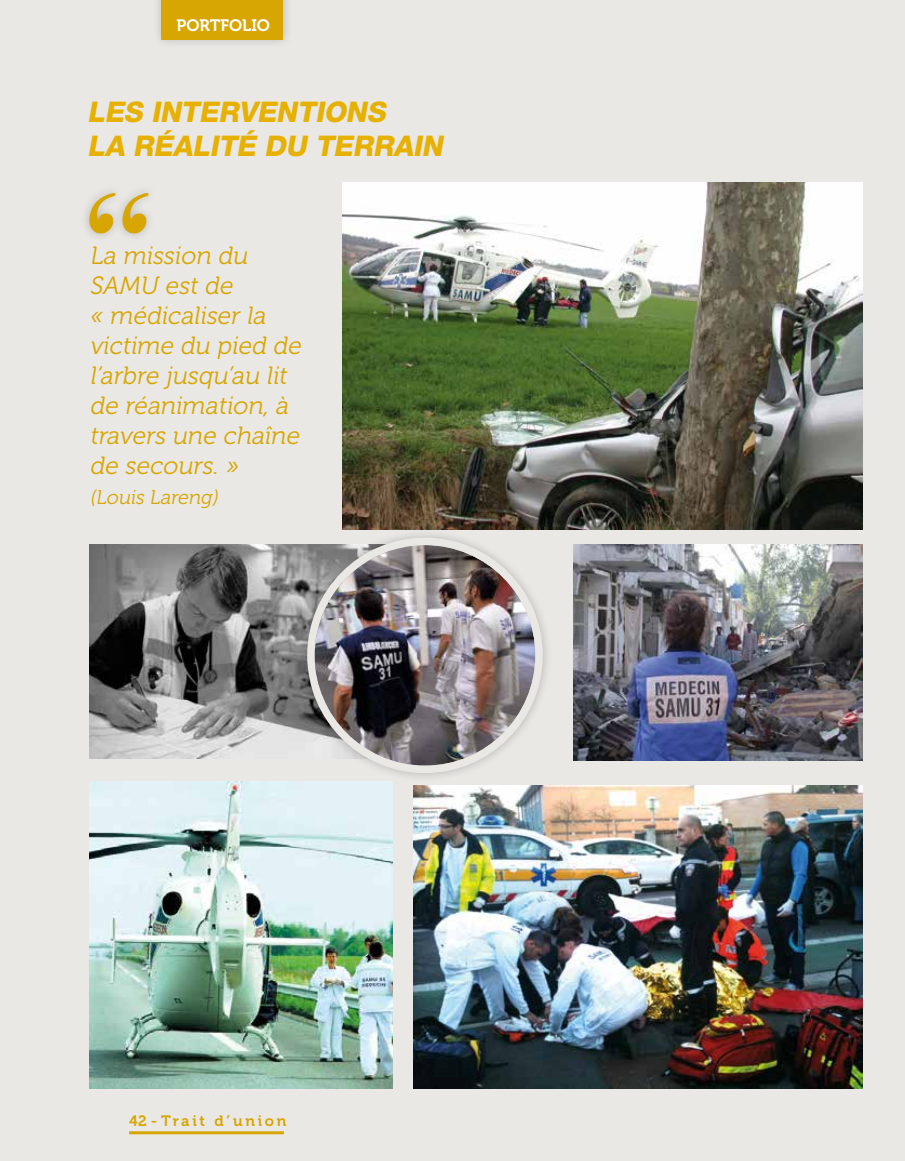
<style>
.page{position:relative;width:905px;height:1161px;background:#fff}
.page>*{position:absolute;margin:0;border:0;box-sizing:border-box;transform-origin:0 0}
.t1{font:italic 800 28.5px/34.5px "Helvetica Neue LT Std";color:#e7b103}
.t2{font:italic 24.9px/29.8px "Museo 300";color:#d7a603}
.t3{font:italic 19.95px "Museo 300";color:#d7a603}
.t4{font:16.5px "Museo 700";color:#fff}
.t5{font:15px "Museo 700";letter-spacing:.18em;color:#d7a603}
</style>
<div class="page">
<div style="left:0;top:0;width:904px;height:1161px;background:#eae8e5"></div>
<hr style="left:129px;top:1131px;width:155px;height:3px;background:#d7a603">
<img style="left:89px;top:781px;width:303px;height:308px">
<img style="left:413px;top:785px;width:449px;height:304px">
<img style="left:89px;top:544px;width:209px;height:214px">
<img style="left:573px;top:544px;width:289px;height:217px">
<div style="left:298px;top:528px;width:254px;height:255px;background:#000;opacity:.21"></div>
<img style="left:314px;top:545px;width:221px;height:220px;border-radius:110px">
<div style="left:307px;top:538px;width:235px;height:235px;border:8px solid #eae8e5;border-radius:50%"></div>
<div style="left:152px;top:0;width:141px;height:49px;background:#000;opacity:.21"></div>
<div style="left:162px;top:0;width:121px;height:39px;background:#d7a603"></div>
<img style="left:342px;top:183px;width:520px;height:346px">
<svg style="left:89px;top:193px;width:60px;height:40px"></svg>
<p class="t4" style="left:176px;top:16px;width:95px">PORTFOLIO</p>
<p class="t1" style="left:87px;top:94px;width:363px">LES INTERVENTIONS<br>LA RÉALITÉ DU TERRAIN</p>
<p class="t2" style="left:89px;top:241px;width:218px">La mission du<br>SAMU est de<br>« médicaliser la victime du pied de l’arbre jusqu’au lit de réanimation, à travers une chaîne de secours. »</p>
<p class="t3" style="left:89px;top:486px;width:134px">(Louis Lareng)</p>
<p class="t5" style="left:129px;top:1112px;width:159px">42 - Trait d’union</p>
</div>
